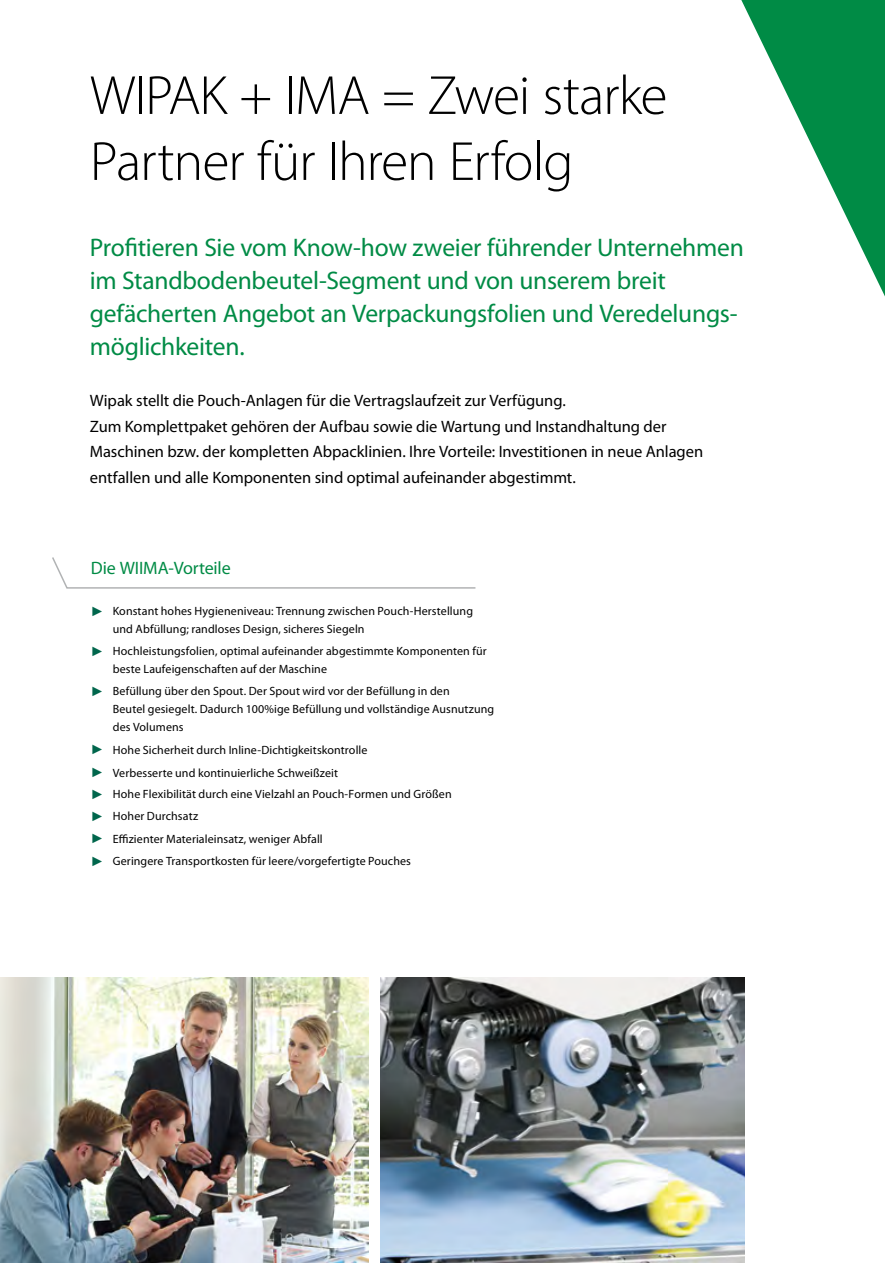
<style>
.page{position:relative;width:885px;height:1263px;background:#fff}
.page>*{position:absolute;margin:0;border:0;box-sizing:border-box;transform-origin:0 0}
.t1{font:300 55.5px/66px "Myriad Pro";letter-spacing:-.02em;color:#000}
.t2{font:25.5px/33px "Myriad Pro";letter-spacing:-.01em;color:#008b45}
.t3{font:18px "Myriad Pro";letter-spacing:-.005em;color:#008b45}
.t4{font:16.5px/25.5px "Myriad Pro";letter-spacing:-.005em;color:#000}
.t5{font:12px/18px "Myriad Pro";letter-spacing:.01em;color:#000}
.s1{color:#00664c}
</style>
<div class="page">
<svg style="left:741px;top:0;width:143px;height:295px"></svg>
<svg style="left:52px;top:557px;width:424px;height:32px"></svg>
<img style="left:0;top:978px;width:368px;height:285px">
<img style="left:381px;top:978px;width:363px;height:285px">
<h1 class="t1" style="left:90px;top:62px;width:579px">WIPAK + IMA = Zwei starke<br>Partner für Ihren Erfolg</h1>
<h2 class="t2" style="left:90px;top:231px;width:655px">Profitieren Sie vom Know-how zweier führender Unternehmen im Standbodenbeutel-Segment und von unserem breit gefächerten Angebot an Verpackungsfolien und Veredelungs&shy;möglichkeiten.</h2>
<p class="t4" style="left:90px;top:388px;width:614px">Wipak stellt die Pouch-Anlagen für die Vertragslaufzeit zur Verfügung.<br>Zum Komplettpaket gehören der Aufbau sowie die Wartung und Instandhaltung der Maschinen bzw. der kompletten Abpacklinien. Ihre Vorteile: Investitionen in neue Anlagen entfallen und alle Komponenten sind optimal aufeinander abgestimmt.</p>
<h3 class="t3" style="left:91px;top:557px;width:141px">Die WIIMA-Vorteile</h3>
<p class="t5" style="left:113px;top:602px;width:361px;text-indent:-22px"><span class="s1">✓</span> Konstant hohes Hygieneniveau: Trennung zwischen Pouch-Herstellung und Abfüllung; randloses Design, sicheres Siegeln</p>
<p class="t5" style="left:113px;top:642px;width:375px;text-indent:-22px"><span class="s1">✓</span> Hochleistungsfolien, optimal aufeinander abgestimmte Komponenten für beste Laufeigenschaften auf der Maschine</p>
<p class="t5" style="left:113px;top:682px;width:383px;text-indent:-22px"><span class="s1">✓</span> Befüllung über den Spout. Der Spout wird vor der Befüllung in den<br>Beutel gesiegelt. Dadurch 100%ige Befüllung und vollständige Ausnutzung des Volumens</p>
<p class="t5" style="left:91px;top:740px;width:278px"><span class="s1">✓</span> Hohe Sicherheit durch Inline-Dichtigkeitskontrolle</p>
<p class="t5" style="left:91px;top:764px;width:248px"><span class="s1">✓</span> Verbesserte und kontinuierliche Schweißzeit</p>
<p class="t5" style="left:91px;top:785px;width:362px"><span class="s1">✓</span> Hohe Flexibilität durch eine Vielzahl an Pouch-Formen und Größen</p>
<p class="t5" style="left:91px;top:807px;width:109px"><span class="s1">✓</span> Hoher Durchsatz</p>
<p class="t5" style="left:91px;top:829px;width:233px"><span class="s1">✓</span> Effizienter Materialeinsatz, weniger Abfall</p>
<p class="t5" style="left:91px;top:852px;width:321px"><span class="s1">✓</span> Geringere Transportkosten für leere/vorgefertigte Pouches</p>
</div>
